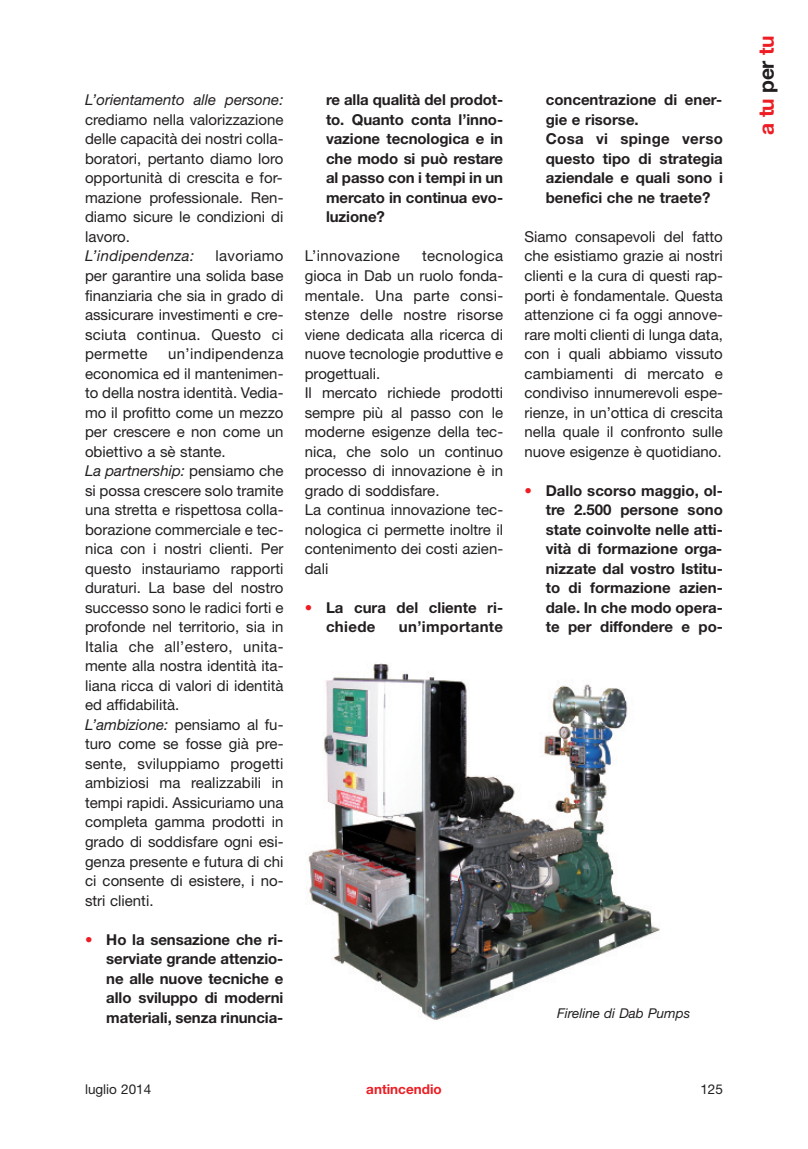
<style>
.page{position:relative;width:808px;height:1149px;background:#fff}
.page>*{position:absolute;margin:0;border:0;box-sizing:border-box;transform-origin:0 0}
.t1{font:700 21px "Helvetica Neue";letter-spacing:-.02em;color:#ee1d23}
.t2{font:15px/19.5px "Helvetica Neue";color:#231f20;text-align:justify}
.t3{font:700 15px/19.5px "Helvetica Neue";color:#231f20;text-align:justify}
.t4{font:italic 15px "Helvetica Neue";color:#231f20}
.t5{font:italic 15px "Helvetica Neue";letter-spacing:.02em;color:#231f20}
.t6{font:15px "Helvetica Neue";letter-spacing:.02em;color:#231f20}
.t7{font:700 15px "Helvetica Neue";letter-spacing:.02em;color:#231f20}
.t8{font:italic 13.5px "Helvetica Neue";color:#231f20}
.t9{font:13.5px "Helvetica Neue";color:#231f20}
.t10{font:700 13.5px "Helvetica Neue";color:#ee1d23}
.s1{font-style:italic}
.s2{font-weight:400;color:#ee1d23}
.s3{color:#231f20}
</style>
<div class="page">
<img style="left:308px;top:663px;width:352px;height:357px">
<p class="t4" style="left:85px;top:91px;width:200px">L’orientamento alle persone:</p>
<p class="t2" style="left:85px;top:109px;width:200px">crediamo nella valorizzazione delle capacità dei nostri colla&shy;boratori, pertanto diamo loro opportunità di crescita e for&shy;mazione professionale. Ren&shy;diamo sicure le condizioni di lavoro.</p>
<p class="t5" style="left:85px;top:247px;width:111px">L’indipendenza:</p>
<p class="t2" style="left:85px;top:246px;width:200px;text-indent:130px">lavoriamo per garantire una solida base finanziaria che sia in grado di assicurare investimenti e cre&shy;sciuta continua. Questo ci permette</p>
<p class="t2" style="left:85px;top:343px;width:200px;text-align:left;text-indent:83px">un’indipendenza economica ed il mantenimen&shy;to della nostra identità. Vedia&shy;mo il profitto come un mezzo per crescere e non come un obiettivo a sè stante.<br><span class="s1">La partnership:</span> pensiamo che si possa crescere solo tramite una stretta e rispettosa colla&shy;borazione commerciale e tec&shy;nica con i nostri clienti. Per questo instauriamo rapporti duraturi. La base del nostro successo sono le radici forti e profonde nel territorio, sia in<br>Italia che all’estero, unita&shy;mente alla nostra identità ita&shy;liana ricca di valori di identità ed affidabilità.<br><span class="s1">L’ambizione:</span> pensiamo al fu&shy;turo come se fosse già pre&shy;sente, sviluppiamo progetti ambiziosi ma realizzabili in tempi rapidi. Assicuriamo una completa gamma prodotti in grado di soddisfare ogni esi&shy;genza presente e futura di chi ci consente di esistere, i no&shy;stri clienti.</p>
<p class="t3" style="left:106px;top:928px;width:179px;text-indent:-21px"><span class="s2">•</span> Ho la sensazione che ri&shy;serviate grande attenzio&shy;ne alle nuove tecniche e allo sviluppo di moderni materiali, senza rinuncia-</p>
<p class="t3" style="left:326px;top:90px;width:179px">re alla qualità del prodot&shy;to. Quanto conta l’inno&shy;vazione tecnologica e in che modo si può restare al passo con i tempi in un mercato in continua evo&shy;luzione?</p>
<p class="t6" style="left:305px;top:247px;width:97px">L’innovazione</p>
<p class="t2" style="left:305px;top:246px;width:200px;text-align:left;text-indent:117px">tecnologica gioca in Dab un ruolo fonda&shy;mentale. Una parte consi&shy;stenze delle nostre risorse viene dedicata alla ricerca di nuove tecnologie produttive e progettuali.<br>Il mercato richiede prodotti sempre più al passo con le moderne esigenze della tec&shy;nica, che solo un continuo processo di innovazione è in grado di soddisfare.<br>La continua innovazione tec&shy;nologica ci permette inoltre il contenimento dei costi azien&shy;dali</p>
<p class="t3" style="left:326px;top:597px;width:179px;text-indent:-21px"><span class="s2">•</span> La cura del cliente ri&shy;chiede</p>
<p class="t7" style="left:399px;top:617px;width:106px">un’importante</p>
<p class="t3" style="left:546px;top:90px;width:179px;text-align:left">concentrazione di ener&shy;gie e risorse.<br>Cosa vi spinge verso questo tipo di strategia aziendale e quali sono i benefici che ne traete?</p>
<p class="t2" style="left:524px;top:226px;width:200px">Siamo consapevoli del fatto che esistiamo grazie ai nostri clienti e la cura di questi rap&shy;porti è fondamentale. Questa attenzione ci fa oggi annove&shy;rare molti clienti di lunga data, con i quali abbiamo vissuto cambiamenti di mercato e condiviso innumerevoli espe&shy;rienze, in un’ottica di crescita nella quale il confronto sulle nuove esigenze è quotidiano.</p>
<p class="t3" style="left:546px;top:480px;width:179px;text-indent:-21px"><span class="s2">•</span> Dallo scorso maggio, ol&shy;tre 2.500 persone sono state coinvolte nelle atti&shy;vità di formazione orga&shy;nizzate dal vostro Istitu&shy;to di formazione azien&shy;dale. In che modo opera&shy;te per diffondere e po-</p>
<p class="t8" style="left:557px;top:1005px;width:135px">Fireline di Dab Pumps</p>
<p class="t9" style="left:85px;top:1080px;width:68px">luglio 2014</p>
<p class="t10" style="left:366px;top:1080px;width:77px">antincendio</p>
<p class="t9" style="left:700px;top:1080px;width:24px">125</p>
<h1 class="t1" style="left:753px;top:135px;width:101px;rotate:-90deg">a tu <span class="s3">per</span> tu</h1>
</div>
